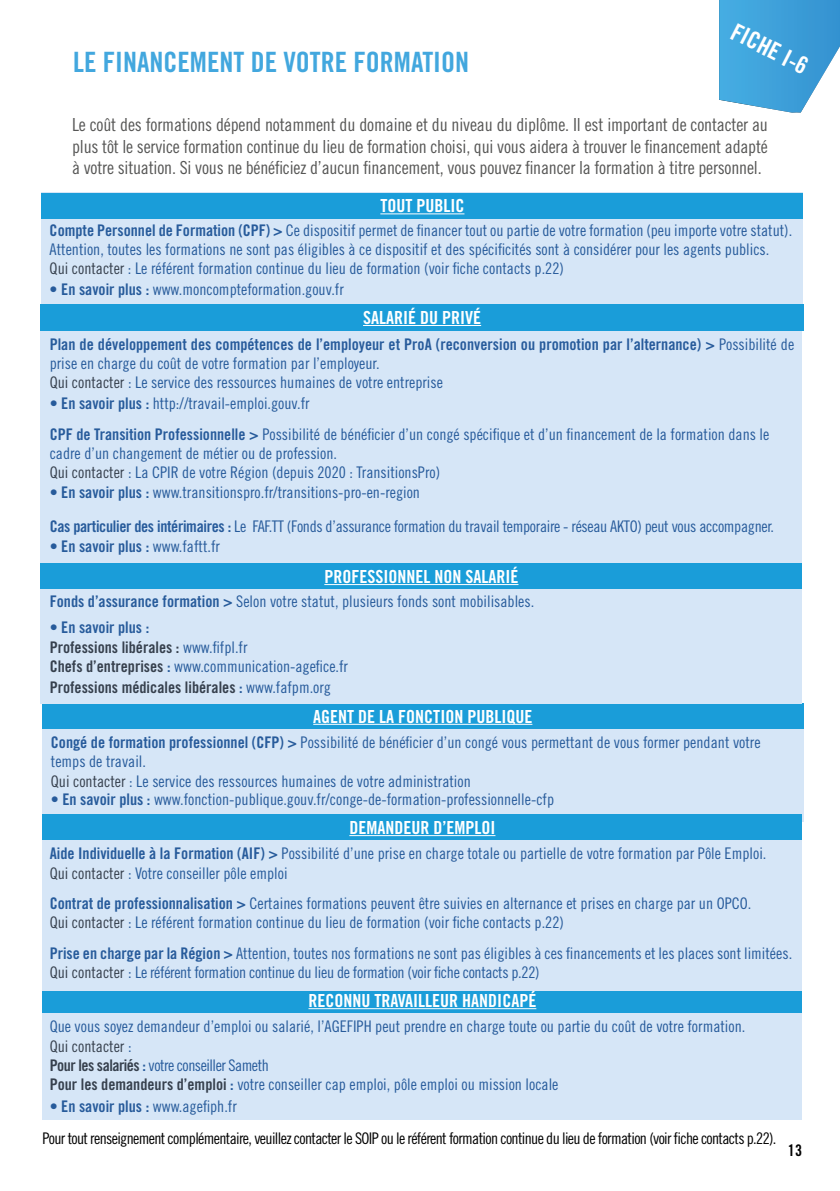
<style>
.page{position:relative;width:840px;height:1191px;background:#fff}
.page>*{position:absolute;margin:0;border:0;box-sizing:border-box;transform-origin:0 0}
.t1{font:28px "Trade Gothic LT Std Bd Cn 20";color:#42a7de}
.t2{font:24px "Trade Gothic LT Std Bd Cn 20";color:#fff}
.t3{font:18px/21.6px "Trade Gothic LT Std Cn 18";letter-spacing:-.01em;color:#575756;text-align:justify}
.t4{font:18px "Trade Gothic LT Std Bd Cn 20";color:#fff}
.t5{font:16px/19.2px "Trade Gothic LT Std Cn 18";color:#275b9b}
.t6{font:16px/34.4px "Trade Gothic LT Std Cn 18";letter-spacing:-.02em;color:#275b9b}
.t7{font:16px "Trade Gothic LT Std Bd Cn 20";color:#275b9b}
.t8{font:16px "Trade Gothic LT Std Cn 18";letter-spacing:-.04em;color:#000}
.t9{font:16px/19.2px "Trade Gothic LT Std Bd Cn 20";color:#36404d}
.t10{font:16px "Trade Gothic LT Std Bd Cn 20";color:#000}
.s1{font-family:"Trade Gothic LT Std Bd Cn 20"}
.s2{color:#36404d}
.s3{font-family:"Trade Gothic LT Std Cn 18"}
.s4{color:#275b9b}
.s5{font-family:"Trade Gothic LT Std Cn 18";color:#275b9b}
.s6{font-family:"Trade Gothic LT Std Bd Cn 20";color:#36404d}
</style>
<div class="page">
<div style="left:41px;top:193px;width:761px;height:119px;background:#d6e6f7"></div>
<div style="left:42px;top:193px;width:760px;height:25px;background:#1a9dd9"></div>
<hr style="left:380px;top:213px;width:84px;height:1px;background:#fff">
<div style="left:42px;top:1013px;width:759px;height:107px;background:#d6e6f7"></div>
<div style="left:42px;top:987px;width:759px;height:26px;background:#1a9dd9"></div>
<hr style="left:308px;top:1008px;width:228px;height:1px;background:#fff">
<div style="left:40px;top:331px;width:761px;height:241px;background:#d6e6f7"></div>
<div style="left:42px;top:728px;width:761px;height:94px;background:#d6e6f7"></div>
<div style="left:42px;top:703px;width:761px;height:26px;background:#1a9dd9"></div>
<hr style="left:313px;top:724px;width:219px;height:1px;background:#fff">
<div style="left:42px;top:814px;width:759px;height:177px;background:#d6e6f7"></div>
<div style="left:42px;top:814px;width:759px;height:26px;background:#1a9dd9"></div>
<hr style="left:349px;top:835px;width:146px;height:1px;background:#fff">
<div style="left:40px;top:574px;width:761px;height:129px;background:#d6e6f7"></div>
<div style="left:40px;top:563px;width:761px;height:26px;background:#1a9dd9"></div>
<hr style="left:324px;top:584px;width:194px;height:1px;background:#fff">
<div style="left:40px;top:304px;width:763px;height:26px;background:#1a9dd9"></div>
<hr style="left:363px;top:325px;width:118px;height:1px;background:#fff">
<svg style="left:719px;top:0;width:120px;height:113px;background:#55acde"></svg>
<h1 class="t1" style="left:73px;top:45px;width:397px">LE FINANCEMENT DE VOTRE FORMATION</h1>
<h2 class="t2" style="left:739px;top:17px;width:84px;rotate:27deg">FICHE I-6</h2>
<p class="t3" style="left:72px;top:114px;width:697px">Le coût des formations dépend notamment du domaine et du niveau du diplôme. Il est important de contacter au plus tôt le service formation continue du lieu de formation choisi, qui vous aidera à trouver le financement adapté à votre situation. Si vous ne bénéficiez d’aucun financement, vous pouvez financer la formation à titre personnel.</p>
<p class="t4" style="left:380px;top:195px;width:86px">TOUT PUBLIC</p>
<p class="t5" style="left:50px;top:220px;width:743px"><span class="s1">Compte Personnel de Formation (CPF) &gt;</span> Ce dispositif permet de financer tout ou partie de votre formation (peu importe votre statut).<br>Attention, toutes les formations ne sont pas éligibles à ce dispositif et des spécificités sont à considérer pour les agents publics.<br><span class="s2">Qui contacter</span> : Le référent formation continue du lieu de formation (voir fiche contacts p.22)</p>
<p class="t5" style="left:50px;top:280px;width:295px"><span class="s1">• En savoir plus :</span> www.moncompteformation.gouv.fr</p>
<p class="t4" style="left:363px;top:306px;width:119px">SALARIÉ DU PRIVÉ</p>
<p class="t7" style="left:50px;top:334px;width:745px">Plan de développement des compétences de l’employeur et ProA (reconversion ou promotion par l’alternance) &gt; <span class="s3">Possibilité de</span></p>
<p class="t5" style="left:50px;top:353px;width:394px">prise en charge du coût de votre formation par l’employeur.<br><span class="s2">Qui contacter</span> : Le service des ressources humaines de votre entreprise</p>
<p class="t5" style="left:50px;top:387px;width:720px;line-height:31.2px"><span class="s1">• En savoir plus :</span> http://travail-emploi.gouv.fr<br><span class="s1">CPF de Transition Professionnelle &gt;</span> Possibilité de bénéficier d’un congé spécifique et d’un financement de la formation dans le</p>
<p class="t5" style="left:50px;top:443px;width:392px">cadre d’un changement de métier ou de profession.<br><span class="s2">Qui contacter</span> : La CPIR de votre Région (depuis 2020 : TransitionsPro)</p>
<p class="t6" style="left:50px;top:474px;width:725px"><span class="s1">• En savoir plus :</span> www.transitionspro.fr/transitions-pro-en-region<br><span class="s1">Cas particulier des intérimaires :</span> Le FAF.TT (Fonds d’assurance formation du travail temporaire - réseau AKTO) peut vous accompagner.</p>
<p class="t7" style="left:50px;top:536px;width:172px">• En savoir plus : <span class="s3">www.faftt.fr</span></p>
<p class="t4" style="left:324px;top:565px;width:195px">PROFESSIONNEL NON SALARIÉ</p>
<p class="t5" style="left:50px;top:591px;width:486px"><span class="s1">Fonds d’assurance formation &gt;</span> Selon votre statut, plusieurs fonds sont mobilisables.</p>
<p class="t9" style="left:50px;top:618px;width:199px"><span class="s4">• En savoir plus :<br></span>Professions libérales : <span class="s5">www.fifpl.fr</span></p>
<p class="t5" style="left:50px;top:656px;width:299px"><span class="s6">Chefs d’entreprises</span> <span class="s1">:</span> www.communication-agefice.fr</p>
<p class="t9" style="left:50px;top:678px;width:283px">Professions médicales libérales <span class="s4">:</span> <span class="s5">www.fafpm.org</span></p>
<p class="t4" style="left:313px;top:705px;width:220px">AGENT DE LA FONCTION PUBLIQUE</p>
<p class="t5" style="left:51px;top:732px;width:710px"><span class="s1">Congé de formation professionnel (CFP) &gt;</span> Possibilité de bénéficier d’un congé vous permettant de vous former pendant votre temps de travail.<br><span class="s2">Qui contacter</span> : Le service des ressources humaines de votre administration</p>
<p class="t5" style="left:51px;top:790px;width:504px"><span class="s1">• En savoir plus :</span> www.fonction-publique.gouv.fr/conge-de-formation-professionnelle-cfp</p>
<p class="t4" style="left:349px;top:816px;width:147px">DEMANDEUR D’EMPLOI</p>
<p class="t5" style="left:50px;top:844px;width:717px"><span class="s1">Aide Individuelle à la Formation (AIF) &gt;</span> Possibilité d’une prise en charge totale ou partielle de votre formation par Pôle Emploi.<br><span class="s2">Qui contacter</span> : Votre conseiller pôle emploi</p>
<p class="t5" style="left:50px;top:893px;width:702px"><span class="s1">Contrat de professionnalisation &gt;</span> Certaines formations peuvent être suivies en alternance et prises en charge par un OPCO.<br><span class="s2">Qui contacter</span> : Le référent formation continue du lieu de formation (voir fiche contacts p.22)</p>
<p class="t5" style="left:50px;top:943px;width:743px"><span class="s1">Prise en charge par la Région &gt;</span> Attention, toutes nos formations ne sont pas éligibles à ces financements et les places sont limitées.<br><span class="s2">Qui contacter</span> : Le référent formation continue du lieu de formation (voir fiche contacts p.22)</p>
<p class="t4" style="left:308px;top:989px;width:229px">RECONNU TRAVAILLEUR HANDICAPÉ</p>
<p class="t5" style="left:50px;top:1017px;width:696px">Que vous soyez demandeur d’emploi ou salarié, l’AGEFIPH peut prendre en charge toute ou partie du coût de votre formation.<br><span class="s2">Qui contacter</span> :<br><span class="s6">Pour les salariés</span> <span class="s1">:</span> votre conseiller Sameth<br><span class="s6">Pour les demandeurs d’emploi</span> <span class="s1">:</span> votre conseiller cap emploi, pôle emploi ou mission locale</p>
<p class="t7" style="left:50px;top:1096px;width:188px">• En savoir plus : <span class="s3">www.agefiph.fr</span></p>
<p class="t8" style="left:42px;top:1129px;width:735px">Pour tout renseignement complémentaire, veuillez contacter le SOIP ou le référent formation continue du lieu de formation (voir fiche contacts p.22).</p>
<p class="t10" style="left:787px;top:1140px;width:16px">13</p>
</div>
